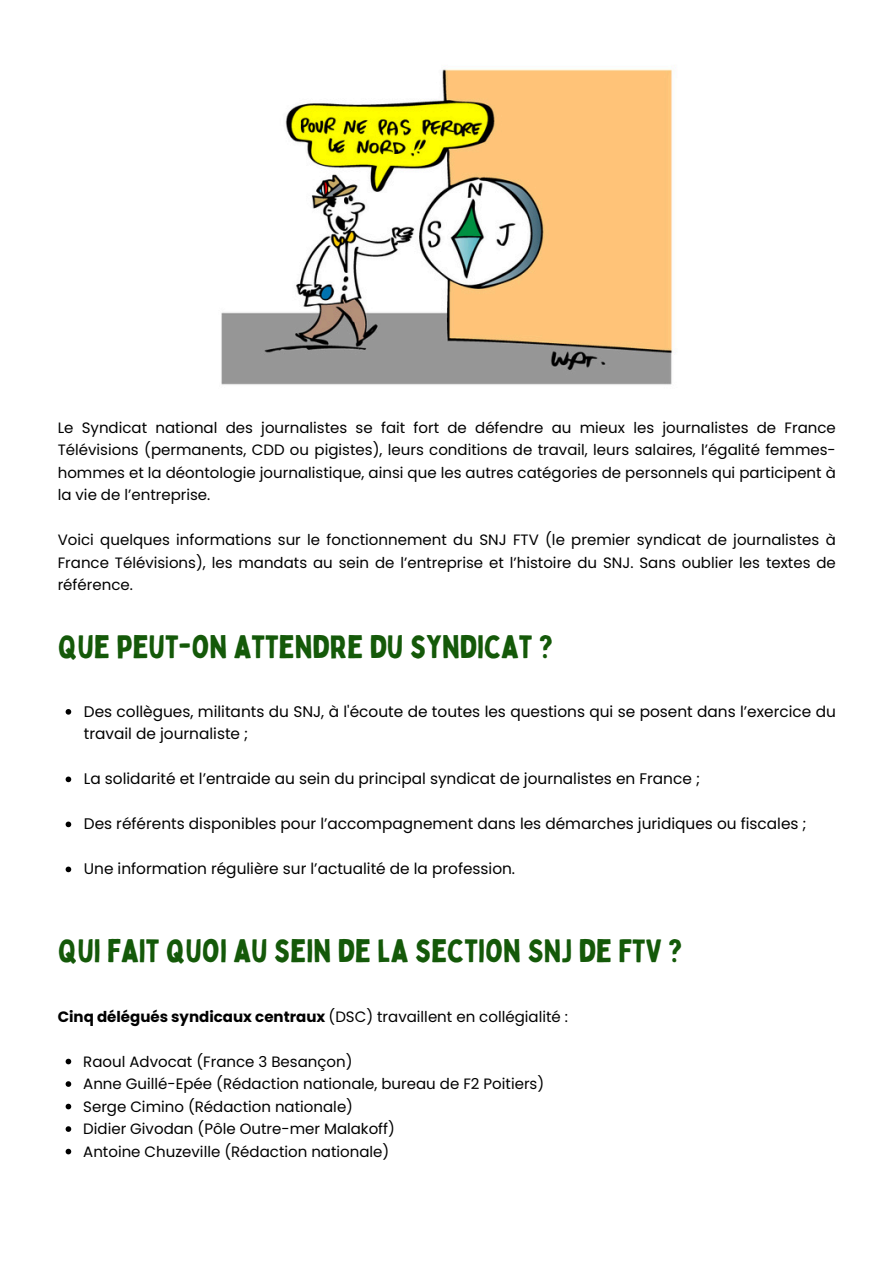
<style>
.page{position:relative;width:894px;height:1264px;background:#fff}
.page>*{position:absolute;margin:0;border:0;box-sizing:border-box;transform-origin:0 0}
.t1{font:31.8px "Bobby Jones";color:#145909}
.t2{font:15.3px/22.5px "Poppins";color:#000}
.t3{font:15px/22.5px "Poppins";color:#000;text-align:justify}
.s1{font-weight:700}
</style>
<div class="page">
<svg style="left:66px;top:709px;width:5px;height:5px"></svg>
<svg style="left:66px;top:776px;width:5px;height:6px"></svg>
<svg style="left:66px;top:821px;width:5px;height:6px"></svg>
<svg style="left:66px;top:866px;width:5px;height:6px"></svg>
<img style="left:221px;top:69px;width:452px;height:316px">
<svg style="left:66px;top:1058px;width:5px;height:6px"></svg>
<svg style="left:66px;top:1081px;width:5px;height:5px"></svg>
<svg style="left:66px;top:1103px;width:5px;height:6px"></svg>
<svg style="left:66px;top:1126px;width:5px;height:5px"></svg>
<svg style="left:66px;top:1148px;width:5px;height:6px"></svg>
<p class="t3" style="left:58px;top:416px;width:779px">Le Syndicat national des journalistes se fait fort de défendre au mieux les journalistes de France Télévisions (permanents, CDD ou pigistes), leurs conditions de travail, leurs salaires, l’égalité femmes&shy;hommes et la déontologie journalistique, ainsi que les autres catégories de personnels qui participent à la vie de l’entreprise.</p>
<p class="t3" style="left:58px;top:529px;width:779px">Voici quelques informations sur le fonctionnement du SNJ FTV (le premier syndicat de journalistes à France Télévisions), les mandats au sein de l’entreprise et l’histoire du SNJ. Sans oublier les textes de référence.</p>
<p class="t1" style="left:58px;top:626px;width:497px">QUE PEUT-ON ATTENDRE DU SYNDICAT ?</p>
<p class="t2" style="left:84px;top:700px;width:753px">Des collègues, militants du SNJ, à l'écoute de toutes les questions qui se posent dans l’exercice du travail de journaliste ;</p>
<p class="t2" style="left:84px;top:767px;width:617px">La solidarité et l’entraide au sein du principal syndicat de journalistes en France ;</p>
<p class="t2" style="left:84px;top:812px;width:724px">Des référents disponibles pour l’accompagnement dans les démarches juridiques ou fiscales ;</p>
<h1 class="t2" style="left:84px;top:857px;width:432px">Une information régulière sur l’actualité de la profession.</h1>
<p class="t1" style="left:58px;top:931px;width:626px">QUI FAIT QUOI AU SEIN DE LA SECTION SNJ DE FTV ?</p>
<h1 class="t3" style="left:58px;top:1005px;width:511px"><span class="s1">Cinq délégués syndicaux centraux</span> (DSC) travaillent en collégialité :</h1>
<p class="t3" style="left:83px;top:1050px;width:271px">Raoul Advocat (France 3 Besançon)</p>
<p class="t3" style="left:83px;top:1072px;width:462px">Anne Guillé-Epée (Rédaction nationale, bureau de F2 Poitiers)</p>
<p class="t3" style="left:83px;top:1095px;width:271px">Serge Cimino (Rédaction nationale)</p>
<p class="t3" style="left:83px;top:1117px;width:313px">Didier Givodan (Pôle Outre-mer Malakoff)</p>
<p class="t3" style="left:83px;top:1140px;width:307px">Antoine Chuzeville (Rédaction nationale)</p>
</div>
